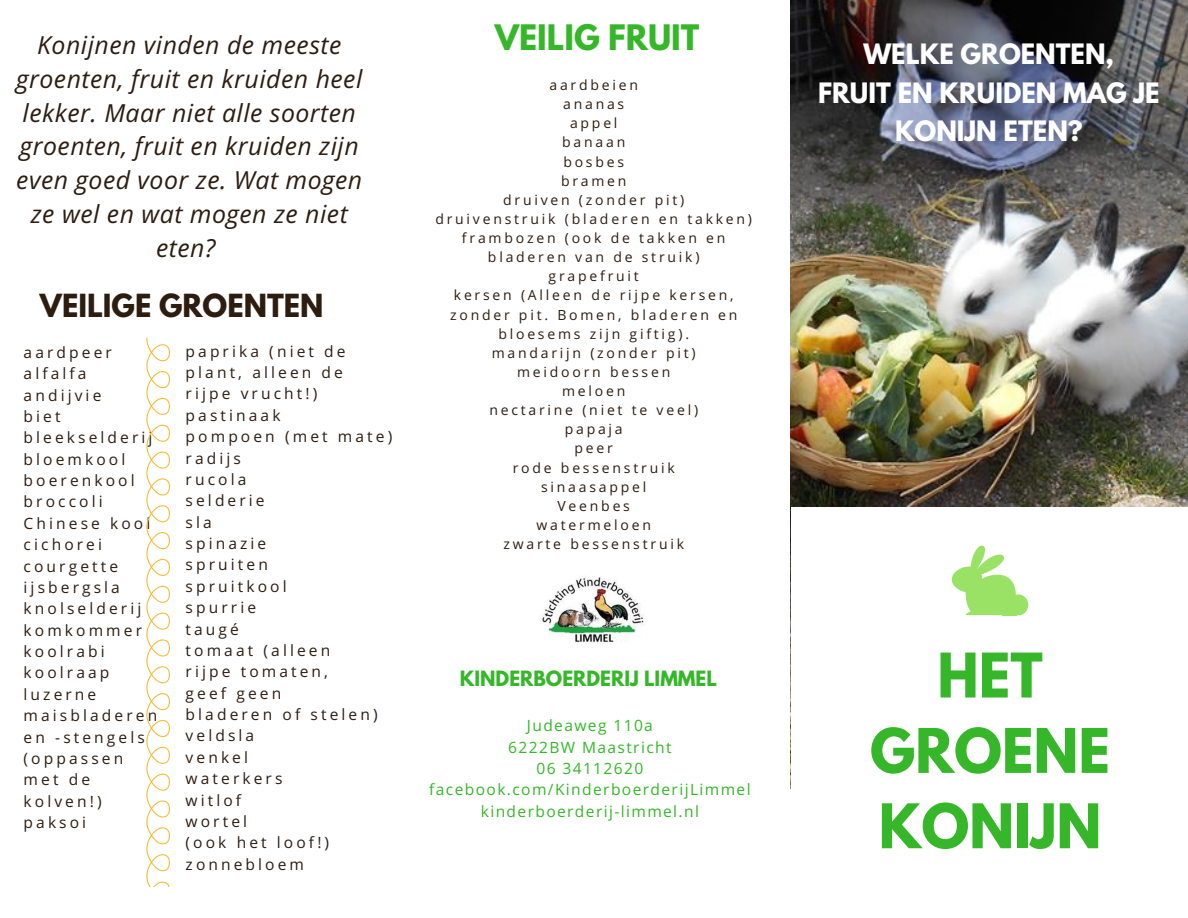
<style>
.page{position:relative;width:1188px;height:918px;background:#fff}
.page>*{position:absolute;margin:0;border:0;box-sizing:border-box;transform-origin:0 0}
.t1{font:700 54.45px/75.3px "League Spartan";color:#35b729;text-align:center}
.t2{font:700 31.2px "League Spartan";color:#35b729}
.t3{font:700 28.2px "League Spartan";color:#2d1d11}
.t4{font:italic 24.9px/33.8px "Open Sans";letter-spacing:.02em;color:#2d1d11;text-align:center}
.t5{font:700 24.9px/38.2px "League Spartan";color:#fff;text-align:center}
.t6{font:700 18.75px "League Spartan";color:#35b729}
.t7{font:15.6px/21.3px "Open Sans";letter-spacing:.2em;color:#2d1d11}
.t8{font:15.6px/21.3px "Open Sans";letter-spacing:.09em;color:#35b729;text-align:center}
.t9{font:13.95px/19.2px "Open Sans";letter-spacing:.2em;color:#2d1d11;text-align:center}
</style>
<div class="page">
<img style="left:790px;top:0;width:398px;height:789px">
<div style="left:791px;top:507px;width:397px;height:411px;background:#fff"></div>
<svg style="left:951px;top:545px;width:78px;height:71px"></svg>
<div style="left:1002px;top:610px;width:14px;height:5px;background:#99e265"></div>
<img style="left:542px;top:577px;width:103px;height:65px">
<svg style="left:146px;top:338px;width:24px;height:548px"></svg>
<h3 class="t4" style="left:16px;top:27px;width:348px">Konijnen vinden de meeste groenten, fruit en kruiden heel lekker. Maar niet alle soorten groenten, fruit en kruiden zijn even goed voor ze. Wat mogen ze wel en wat mogen ze niet eten?</h3>
<h3 class="t3" style="left:40px;top:292px;width:285px">VEILIGE GROENTEN</h3>
<p class="t7" style="left:24px;top:341px;width:135px">aardpeer alfalfa andijvie<br>biet bleekselderij bloemkool boerenkool broccoli<br>Chinese kool cichorei courgette ijsbergsla knolselderij komkommer koolrabi koolraap luzerne maisbladeren en -stengels (oppassen met de kolven!) paksoi</p>
<p class="t7" style="left:186px;top:340px;width:208px">paprika (niet de plant, alleen de<br>rijpe vrucht!) pastinaak<br>pompoen (met mate) radijs<br>rucola<br>selderie<br>sla<br>spinazie<br>spruiten<br>spruitkool<br>spurrie<br>taugé<br>tomaat (alleen<br>rijpe tomaten,<br>geef geen<br>bladeren of stelen) veldsla<br>venkel<br>waterkers<br>witlof<br>wortel<br>(ook het loof!) zonnebloem</p>
<h2 class="t2" style="left:495px;top:21px;width:206px">VEILIG FRUIT</h2>
<p class="t9" style="left:435px;top:75px;width:318px">aardbeien<br>ananas<br>appel<br>banaan<br>bosbes<br>bramen<br>druiven (zonder pit)<br>druivenstruik (bladeren en takken) frambozen (ook de takken en bladeren van de struik)<br>grapefruit<br>kersen (Alleen de rijpe kersen, zonder pit. Bomen, bladeren en bloesems zijn giftig).<br>mandarijn (zonder pit)<br>meidoorn bessen<br>meloen<br>nectarine (niet te veel)<br>papaja<br>peer<br>rode bessenstruik<br>sinaasappel<br>Veenbes<br>watermeloen<br>zwarte bessenstruik</p>
<p class="t6" style="left:460px;top:669px;width:259px">KINDERBOERDERIJ LIMMEL</p>
<p class="t8" style="left:429px;top:715px;width:323px">Judeaweg 110a<br>6222BW Maastricht<br>06 34112620 facebook.com/KinderboerderijLimmel kinderboerderij-limmel.nl</p>
<h3 class="t5" style="left:818px;top:38px;width:343px">WELKE GROENTEN,<br>FRUIT EN KRUIDEN MAG JE<br>KONIJN ETEN?</h3>
<h1 class="t1" style="left:870px;top:645px;width:242px">HET<br>GROENE<br>KONIJN</h1>
</div>
